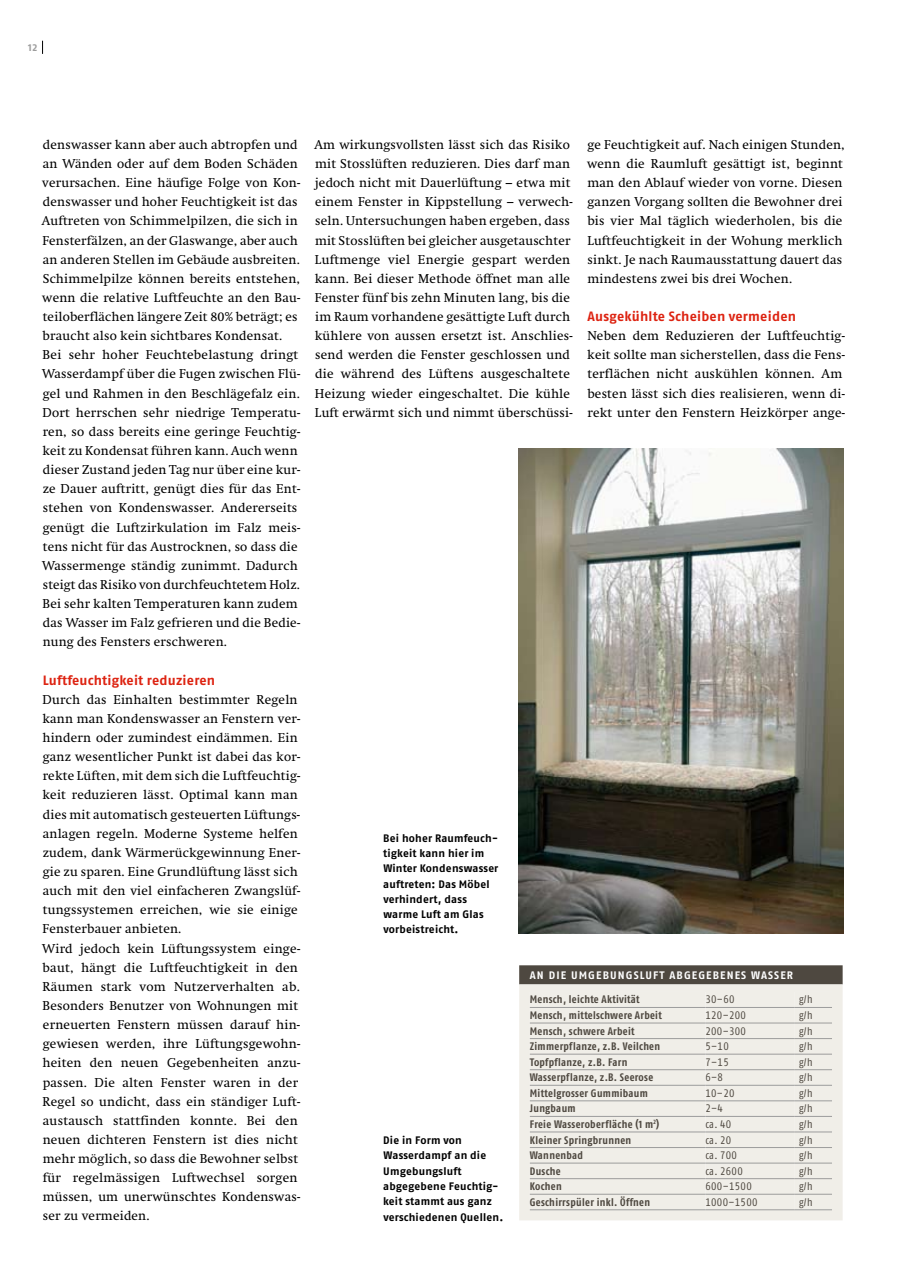
<style>
.page{position:relative;width:915px;height:1263px;background:#fff}
.page>*{position:absolute;margin:0;border:0;box-sizing:border-box;transform-origin:0 0}
.t1{font:700 13.5px "Fago No";letter-spacing:.015em;color:#dd2311}
.t2{font:12.75px/19.2px "Swift";letter-spacing:.02em;color:#000}
.t3{font:10.8px "Fago Co Bold Lf";letter-spacing:.025em;color:#4e4840}
.t4{font:700 10.8px/15.3px "Fago No";letter-spacing:.02em;color:#000}
.t5{font:10.8px "Fago Co Regular Tf";letter-spacing:.03em;color:#4e4840}
.t6{font:10.8px "Fago No Bold Tf";letter-spacing:.1em;color:#fff}
.t7{font:10.2px "Fago No Bold Lf";color:#9c9c9c}
</style>
<div class="page">
<svg style="left:42px;top:41px;width:1px;height:13px"></svg>
<div style="left:519px;top:965px;width:323px;height:19px;background:#4e4840"></div>
<div style="left:519px;top:984px;width:323px;height:236px;background:#f0eee8"></div>
<div style="left:529px;top:992px;width:302px;height:217px;background:#f0eee8"></div>
<hr style="left:529px;top:1007px;width:176px;height:1px;background:#9c9c9c">
<hr style="left:705px;top:1007px;width:89px;height:1px;background:#9c9c9c">
<hr style="left:794px;top:1007px;width:37px;height:1px;background:#9c9c9c">
<hr style="left:529px;top:1023px;width:176px;height:1px;background:#9c9c9c">
<hr style="left:705px;top:1023px;width:89px;height:1px;background:#9c9c9c">
<hr style="left:794px;top:1023px;width:37px;height:1px;background:#9c9c9c">
<hr style="left:529px;top:1038px;width:176px;height:1px;background:#9c9c9c">
<hr style="left:705px;top:1038px;width:89px;height:1px;background:#9c9c9c">
<hr style="left:794px;top:1038px;width:37px;height:1px;background:#9c9c9c">
<hr style="left:529px;top:1054px;width:176px;height:1px;background:#9c9c9c">
<hr style="left:705px;top:1054px;width:89px;height:1px;background:#9c9c9c">
<hr style="left:794px;top:1054px;width:37px;height:1px;background:#9c9c9c">
<hr style="left:529px;top:1069px;width:176px;height:1px;background:#9c9c9c">
<hr style="left:705px;top:1069px;width:89px;height:1px;background:#9c9c9c">
<hr style="left:794px;top:1069px;width:37px;height:1px;background:#9c9c9c">
<hr style="left:529px;top:1085px;width:176px;height:1px;background:#9c9c9c">
<hr style="left:705px;top:1085px;width:89px;height:1px;background:#9c9c9c">
<hr style="left:794px;top:1085px;width:37px;height:1px;background:#9c9c9c">
<hr style="left:529px;top:1100px;width:176px;height:1px;background:#9c9c9c">
<hr style="left:705px;top:1100px;width:89px;height:1px;background:#9c9c9c">
<hr style="left:794px;top:1100px;width:37px;height:1px;background:#9c9c9c">
<hr style="left:529px;top:1116px;width:176px;height:1px;background:#9c9c9c">
<hr style="left:705px;top:1116px;width:89px;height:1px;background:#9c9c9c">
<hr style="left:794px;top:1116px;width:37px;height:1px;background:#9c9c9c">
<hr style="left:529px;top:1132px;width:176px;height:1px;background:#9c9c9c">
<hr style="left:705px;top:1132px;width:89px;height:1px;background:#9c9c9c">
<hr style="left:794px;top:1132px;width:37px;height:1px;background:#9c9c9c">
<hr style="left:529px;top:1147px;width:176px;height:1px;background:#9c9c9c">
<hr style="left:705px;top:1147px;width:89px;height:1px;background:#9c9c9c">
<hr style="left:794px;top:1147px;width:37px;height:1px;background:#9c9c9c">
<hr style="left:529px;top:1163px;width:176px;height:1px;background:#9c9c9c">
<hr style="left:705px;top:1163px;width:89px;height:1px;background:#9c9c9c">
<hr style="left:794px;top:1163px;width:37px;height:1px;background:#9c9c9c">
<hr style="left:529px;top:1178px;width:176px;height:1px;background:#9c9c9c">
<hr style="left:705px;top:1178px;width:89px;height:1px;background:#9c9c9c">
<hr style="left:794px;top:1178px;width:37px;height:1px;background:#9c9c9c">
<hr style="left:529px;top:1194px;width:176px;height:1px;background:#9c9c9c">
<hr style="left:705px;top:1194px;width:89px;height:1px;background:#9c9c9c">
<hr style="left:794px;top:1194px;width:37px;height:1px;background:#9c9c9c">
<hr style="left:529px;top:1209px;width:176px;height:1px;background:#9c9c9c">
<hr style="left:705px;top:1209px;width:89px;height:1px;background:#9c9c9c">
<hr style="left:794px;top:1209px;width:37px;height:1px;background:#9c9c9c">
<img style="left:518px;top:449px;width:325px;height:484px">
<p class="t7" style="left:28px;top:41px;width:11px">12</p>
<p class="t2" style="left:42px;top:135px;width:260px">denswasser kann aber auch abtropfen und an Wänden oder auf dem Boden Schäden verursachen. Eine häufige Folge von Kon&shy;denswasser und hoher Feuchtigkeit ist das Auftreten von Schimmelpilzen, die sich in Fensterfälzen, an der Glaswange, aber auch an anderen Stellen im Gebäude ausbreiten.<br>Schimmelpilze können bereits entstehen, wenn die relative Luftfeuchte an den Bau&shy;teiloberflächen längere Zeit 80% beträgt; es braucht also kein sichtbares Kondensat.<br>Bei sehr hoher Feuchtebelastung dringt Wasserdampf über die Fugen zwischen Flü&shy;gel und Rahmen in den Beschlägefalz ein.<br>Dort herrschen sehr niedrige Temperatu&shy;ren, so dass bereits eine geringe Feuchtig&shy;keit zu Kondensat führen kann. Auch wenn dieser Zustand jeden Tag nur über eine kur&shy;ze Dauer auftritt, genügt dies für das Ent&shy;stehen von Kondenswasser. Andererseits genügt die Luftzirkulation im Falz meis&shy;tens nicht für das Austrocknen, so dass die Wassermenge ständig zunimmt. Dadurch steigt das Risiko von durchfeuchtetem Holz.<br>Bei sehr kalten Temperaturen kann zudem das Wasser im Falz gefrieren und die Bedie&shy;nung des Fensters erschweren.</p>
<p class="t1" style="left:43px;top:672px;width:174px">Luftfeuchtigkeit reduzieren</p>
<p class="t2" style="left:42px;top:690px;width:260px">Durch das Einhalten bestimmter Regeln kann man Kondenswasser an Fenstern ver&shy;hindern oder zumindest eindämmen. Ein ganz wesentlicher Punkt ist dabei das kor&shy;rekte Lüften, mit dem sich die Luftfeuchtig&shy;keit reduzieren lässt. Optimal kann man dies mit automatisch gesteuerten Lüftungs&shy;anlagen regeln. Moderne Systeme helfen zudem, dank Wärmerückgewinnung Ener&shy;gie zu sparen. Eine Grundlüftung lässt sich auch mit den viel einfacheren Zwangslüf&shy;tungssystemen erreichen, wie sie einige Fensterbauer anbieten.<br>Wird jedoch kein Lüftungssystem einge&shy;baut, hängt die Luftfeuchtigkeit in den Räumen stark vom Nutzerverhalten ab.<br>Besonders Benutzer von Wohnungen mit erneuerten Fenstern müssen darauf hin&shy;gewiesen werden, ihre Lüftungsgewohn&shy;heiten den neuen Gegebenheiten anzu&shy;passen. Die alten Fenster waren in der Regel so undicht, dass ein ständiger Luft&shy;austausch stattfinden konnte. Bei den neuen dichteren Fenstern ist dies nicht mehr möglich, so dass die Bewohner selbst für regelmässigen Luftwechsel sorgen müssen, um unerwünschtes Kondenswas&shy;ser zu vermeiden.</p>
<p class="t2" style="left:314px;top:135px;width:260px">Am wirkungsvollsten lässt sich das Risiko mit Stosslüften reduzieren. Dies darf man jedoch nicht mit Dauerlüftung – etwa mit einem Fenster in Kippstellung – verwech&shy;seln. Untersuchungen haben ergeben, dass mit Stosslüften bei gleicher ausgetauschter Luftmenge viel Energie gespart werden kann. Bei dieser Methode öffnet man alle Fenster fünf bis zehn Minuten lang, bis die im Raum vorhandene gesättigte Luft durch kühlere von aussen ersetzt ist. Anschlies&shy;send werden die Fenster geschlossen und die während des Lüftens ausgeschaltete Heizung wieder eingeschaltet. Die kühle Luft erwärmt sich und nimmt überschüssi-</p>
<p class="t2" style="left:586px;top:135px;width:259px">ge Feuchtigkeit auf. Nach einigen Stunden, wenn die Raumluft gesättigt ist, beginnt man den Ablauf wieder von vorne. Diesen ganzen Vorgang sollten die Bewohner drei bis vier Mal täglich wiederholen, bis die Luftfeuchtigkeit in der Wohung merklich sinkt. Je nach Raumausstattung dauert das mindestens zwei bis drei Wochen.</p>
<p class="t1" style="left:587px;top:308px;width:210px">Ausgekühlte Scheiben vermeiden</p>
<p class="t2" style="left:587px;top:326px;width:259px">Neben dem Reduzieren der Luftfeuchtig&shy;keit sollte man sicherstellen, dass die Fens&shy;terflächen nicht auskühlen können. Am besten lässt sich dies realisieren, wenn di&shy;rekt unter den Fenstern Heizkörper ange-</p>
<p class="t4" style="left:383px;top:830px;width:117px">Bei hoher Raumfeuch&shy;tigkeit kann hier im<br>Winter Kondenswasser auftreten: Das Möbel verhindert, dass warme Luft am Glas vorbeistreicht.</p>
<p class="t4" style="left:383px;top:1132px;width:121px">Die in Form von<br>Wasserdampf an die<br>Umgebungsluft abgegebene Feuchtig&shy;keit stammt aus ganz verschiedenen Quellen.</p>
<p class="t6" style="left:529px;top:968px;width:264px">AN DIE UMGEBUNGSLUFT ABGEGEBENES WASSER</p>
<p class="t3" style="left:529px;top:993px;width:111px">Mensch, leichte Aktivität</p>
<p class="t5" style="left:705px;top:993px;width:31px">30–60</p>
<p class="t5" style="left:798px;top:993px;width:15px">g/h</p>
<p class="t3" style="left:529px;top:1009px;width:133px">Mensch, mittelschwere Arbeit</p>
<p class="t5" style="left:705px;top:1009px;width:42px">120–200</p>
<p class="t5" style="left:798px;top:1009px;width:15px">g/h</p>
<p class="t3" style="left:529px;top:1024px;width:106px">Mensch, schwere Arbeit</p>
<p class="t5" style="left:705px;top:1025px;width:42px">200–300</p>
<p class="t5" style="left:798px;top:1025px;width:15px">g/h</p>
<p class="t3" style="left:529px;top:1040px;width:132px">Zimmerpflanze, z.B. Veilchen</p>
<p class="t5" style="left:705px;top:1040px;width:25px">5–10</p>
<p class="t5" style="left:798px;top:1040px;width:15px">g/h</p>
<p class="t3" style="left:529px;top:1056px;width:99px">Topfpflanze, z.B. Farn</p>
<p class="t5" style="left:705px;top:1056px;width:25px">7–15</p>
<p class="t5" style="left:798px;top:1056px;width:15px">g/h</p>
<p class="t3" style="left:529px;top:1071px;width:125px">Wasserpflanze, z.B. Seerose</p>
<p class="t5" style="left:705px;top:1071px;width:19px">6–8</p>
<p class="t5" style="left:798px;top:1071px;width:15px">g/h</p>
<p class="t3" style="left:529px;top:1087px;width:119px">Mittelgrosser Gummibaum</p>
<p class="t5" style="left:705px;top:1087px;width:31px">10–20</p>
<p class="t5" style="left:798px;top:1087px;width:15px">g/h</p>
<p class="t3" style="left:529px;top:1102px;width:47px">Jungbaum</p>
<p class="t5" style="left:705px;top:1102px;width:19px">2–4</p>
<p class="t5" style="left:798px;top:1102px;width:15px">g/h</p>
<p class="t3" style="left:529px;top:1118px;width:131px">Freie Wasseroberfläche (1 m<sup>2</sup>)</p>
<p class="t5" style="left:705px;top:1118px;width:27px">ca. 40</p>
<p class="t5" style="left:798px;top:1118px;width:15px">g/h</p>
<p class="t3" style="left:529px;top:1133px;width:103px">Kleiner Springbrunnen</p>
<p class="t5" style="left:705px;top:1134px;width:27px">ca. 20</p>
<p class="t5" style="left:798px;top:1134px;width:15px">g/h</p>
<p class="t3" style="left:529px;top:1149px;width:55px">Wannenbad</p>
<p class="t5" style="left:705px;top:1149px;width:33px">ca. 700</p>
<p class="t5" style="left:798px;top:1149px;width:15px">g/h</p>
<p class="t3" style="left:529px;top:1164px;width:32px">Dusche</p>
<p class="t5" style="left:705px;top:1165px;width:39px">ca. 2600</p>
<p class="t5" style="left:798px;top:1165px;width:15px">g/h</p>
<p class="t3" style="left:529px;top:1180px;width:33px">Kochen</p>
<p class="t5" style="left:705px;top:1180px;width:48px">600–1500</p>
<p class="t5" style="left:798px;top:1180px;width:15px">g/h</p>
<p class="t3" style="left:529px;top:1196px;width:122px">Geschirrspüler inkl. Öffnen</p>
<p class="t5" style="left:705px;top:1196px;width:54px">1000–1500</p>
<p class="t5" style="left:798px;top:1196px;width:15px">g/h</p>
</div>
